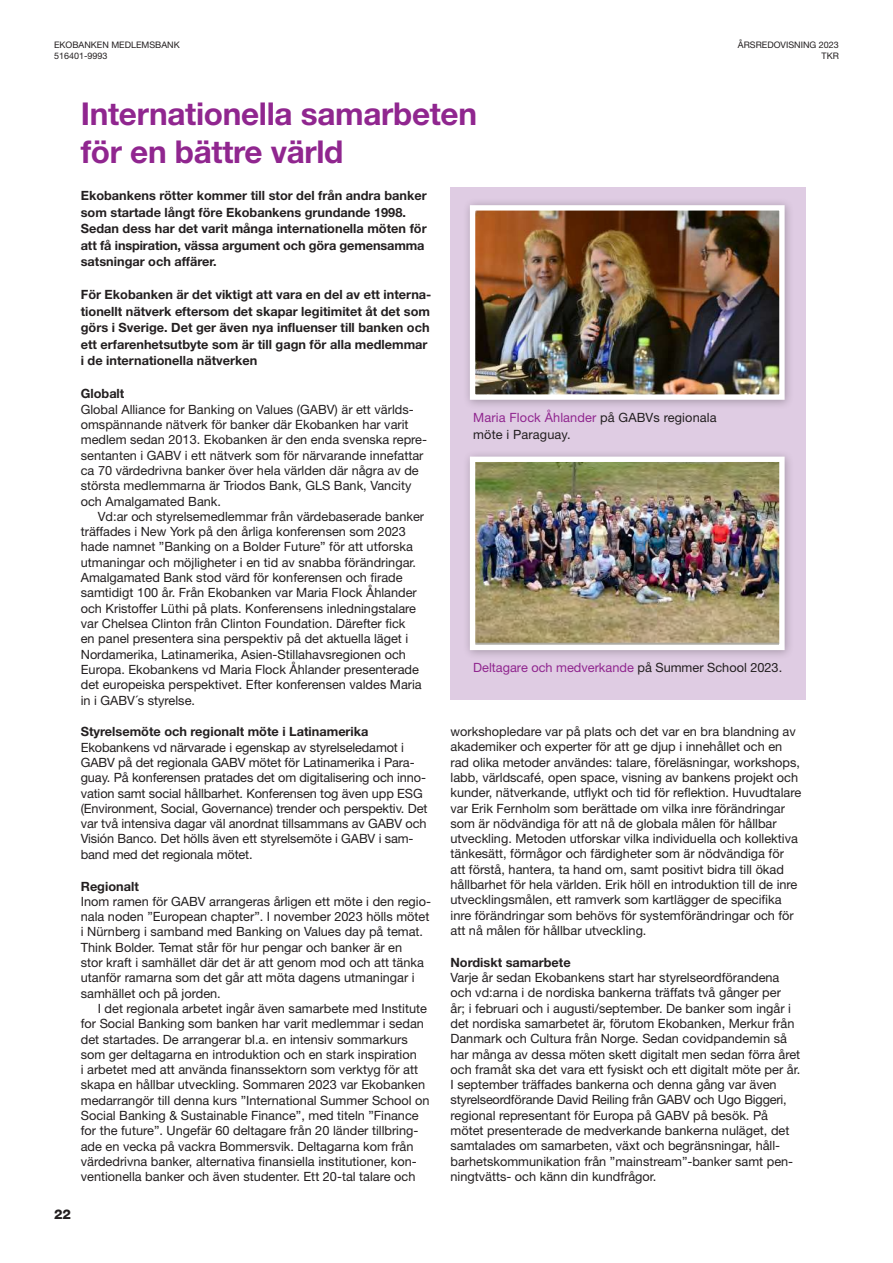
<style>
.page{position:relative;width:893px;height:1263px;background:#fff}
.page>*{position:absolute;margin:0;border:0;box-sizing:border-box;transform-origin:0 0}
.t1{font:700 31.5px/38.4px "Helvetica Neue LT Pro";letter-spacing:-.01em;color:#90268f}
.t2{font:800 13.5px "Helvetica Neue LT Pro";color:#231f20}
.t3{font:12.75px/15.3px "Helvetica Neue LT Pro";color:#231f20}
.t4{font:700 12.75px/16.5px "Helvetica Neue LT Pro";color:#231f20}
.t5{font:12.75px "Helvetica Neue LT Pro";color:#90268f}
.t6{font:9px/10.5px "Helvetica Neue LT Pro";color:#231f20}
.s1{color:#90268f}
.s2{color:#231f20}
</style>
<div class="page">
<div style="left:451px;top:187px;width:355px;height:513px;background:#dfcce3"></div>
<div style="left:463px;top:198px;width:331px;height:212px;background:#231f20;opacity:.3"></div>
<img style="left:476px;top:211px;width:303px;height:183px">
<div style="left:470px;top:205px;width:315px;height:195px;border:5px solid #fff"></div>
<div style="left:463px;top:450px;width:331px;height:210px;background:#231f20;opacity:.3"></div>
<img style="left:476px;top:463px;width:303px;height:180px">
<div style="left:470px;top:457px;width:315px;height:193px;border:5px solid #fff"></div>
<p class="t6" style="left:54px;top:40px;width:127px">EKOBANKEN MEDLEMSBANK<br>516401-9993</p>
<p class="t6" style="left:738px;top:40px;width:103px;text-align:right">ÅRSREDOVISNING 2023<br>TKR</p>
<h1 class="t1" style="left:81px;top:93px;width:398px">Internationella samarbeten för en bättre värld</h1>
<p class="t4" style="left:81px;top:187px;width:347px">Ekobankens rötter kommer till stor del från andra banker som startade långt före Ekobankens grundande 1998.<br>Sedan dess har det varit många internationella möten för att få inspiration, vässa argument och göra gemensamma satsningar och affärer.</p>
<p class="t4" style="left:81px;top:286px;width:352px">För Ekobanken är det viktigt att vara en del av ett interna&shy;tionellt nätverk eftersom det skapar legitimitet åt det som görs i Sverige. Det ger även nya influenser till banken och ett erfarenhetsutbyte som är till gagn för alla medlemmar i de internationella nätverken</p>
<p class="t4" style="left:81px;top:385px;width:45px">Globalt</p>
<p class="t3" style="left:81px;top:401px;width:348px">Global Alliance for Banking on Values (GABV) är ett världs&shy;omspännande nätverk för banker där Ekobanken har varit medlem sedan 2013. Ekobanken är den enda svenska repre&shy;sentanten i GABV i ett nätverk som för närvarande innefattar ca 70 värdedrivna banker över hela världen där några av de största medlemmarna är Triodos Bank, GLS Bank, Vancity och Amalgamated Bank.</p>
<p class="t3" style="left:81px;top:508px;width:345px;text-indent:17px">Vd:ar och styrelsemedlemmar från värdebaserade banker träffades i New York på den årliga konferensen som 2023 hade namnet ”Banking on a Bolder Future” för att utforska utmaningar och möjligheter i en tid av snabba förändringar.<br>Amalgamated Bank stod värd för konferensen och firade samtidigt 100 år. Från Ekobanken var Maria Flock Åhlander och Kristoffer Lüthi på plats. Konferensens inledningstalare var Chelsea Clinton från Clinton Foundation. Därefter fick<br>en panel presentera sina perspektiv på det aktuella läget i Nordamerika, Latinamerika, Asien-Stillahavsregionen och Europa. Ekobankens vd Maria Flock Åhlander presenterade det europeiska perspektivet. Efter konferensen valdes Maria in i GABV´s styrelse.</p>
<p class="t4" style="left:81px;top:723px;width:289px">Styrelsemöte och regionalt möte i Latinamerika</p>
<p class="t3" style="left:81px;top:739px;width:348px">Ekobankens vd närvarade i egenskap av styrelseledamot i GABV på det regionala GABV mötet för Latinamerika i Para&shy;guay. På konferensen pratades det om digitalisering och inno&shy;vation samt social hållbarhet. Konferensen tog även upp ESG (Environment, Social, Governance) trender och perspektiv. Det var två intensiva dagar väl anordnat tillsammans av GABV och Visión Banco. Det hölls även ett styrelsemöte i GABV i sam&shy;band med det regionala mötet.</p>
<p class="t4" style="left:81px;top:877px;width:60px">Regionalt</p>
<p class="t3" style="left:81px;top:893px;width:352px">Inom ramen för GABV arrangeras årligen ett möte i den regio&shy;nala noden ”European chapter”. I november 2023 hölls mötet i Nürnberg i samband med Banking on Values day på temat.<br>Think Bolder. Temat står för hur pengar och banker är en<br>stor kraft i samhället där det är att genom mod och att tänka utanför ramarna som det går att möta dagens utmaningar i samhället och på jorden.</p>
<p class="t3" style="left:81px;top:1000px;width:350px;text-indent:17px">I det regionala arbetet ingår även samarbete med Institute for Social Banking som banken har varit medlemmar i sedan det startades. De arrangerar bl.a. en intensiv sommarkurs som ger deltagarna en introduktion och en stark inspiration<br>i arbetet med att använda finanssektorn som verktyg för att skapa en hållbar utveckling. Sommaren 2023 var Ekobanken medarrangör till denna kurs ”International Summer School on Social Banking &amp; Sustainable Finance”, med titeln ”Finance for the future”. Ungefär 60 deltagare från 20 länder tillbring&shy;ade en vecka på vackra Bommersvik. Deltagarna kom från värdedrivna banker, alternativa finansiella institutioner, kon&shy;ventionella banker och även studenter. Ett 20-tal talare och</p>
<p class="t2" style="left:54px;top:1206px;width:19px">22</p>
<p class="t3" style="left:473px;top:409px;width:245px;line-height:16.5px"><span class="s1">Maria Flock Åhlander</span> på GABVs regionala möte i Paraguay.</p>
<p class="t5" style="left:473px;top:660px;width:310px">Deltagare och medverkande <span class="s2">på Summer School 2023.</span></p>
<p class="t3" style="left:450px;top:723px;width:352px">workshopledare var på plats och det var en bra blandning av akademiker och experter för att ge djup i innehållet och en rad olika metoder användes: talare, föreläsningar, workshops, labb, världscafé, open space, visning av bankens projekt och kunder, nätverkande, utflykt och tid för reflektion. Huvudtalare var Erik Fernholm som berättade om vilka inre förändringar som är nödvändiga för att nå de globala målen för hållbar utveckling. Metoden utforskar vilka individuella och kollektiva tänkesätt, förmågor och färdigheter som är nödvändiga för att förstå, hantera, ta hand om, samt positivt bidra till ökad hållbarhet för hela världen. Erik höll en introduktion till de inre utvecklingsmålen, ett ramverk som kartlägger de specifika inre förändringar som behövs för systemförändringar och för att nå målen för hållbar utveckling.</p>
<p class="t4" style="left:450px;top:954px;width:122px">Nordiskt samarbete</p>
<p class="t3" style="left:450px;top:969px;width:351px">Varje år sedan Ekobankens start har styrelseordförandena och vd:arna i de nordiska bankerna träffats två gånger per<br>år; i februari och i augusti/september. De banker som ingår i det nordiska samarbetet är, förutom Ekobanken, Merkur från Danmark och Cultura från Norge. Sedan covidpandemin så har många av dessa möten skett digitalt men sedan förra året och framåt ska det vara ett fysiskt och ett digitalt möte per år.<br>I september träffades bankerna och denna gång var även styrelseordförande David Reiling från GABV och Ugo Biggeri, regional representant för Europa på GABV på besök. På mötet presenterade de medverkande bankerna nuläget, det samtalades om samarbeten, växt och begränsningar, håll&shy;barhetskommunikation från ”mainstream”-banker samt pen&shy;ningtvätts- och känn din kundfrågor.</p>
</div>
